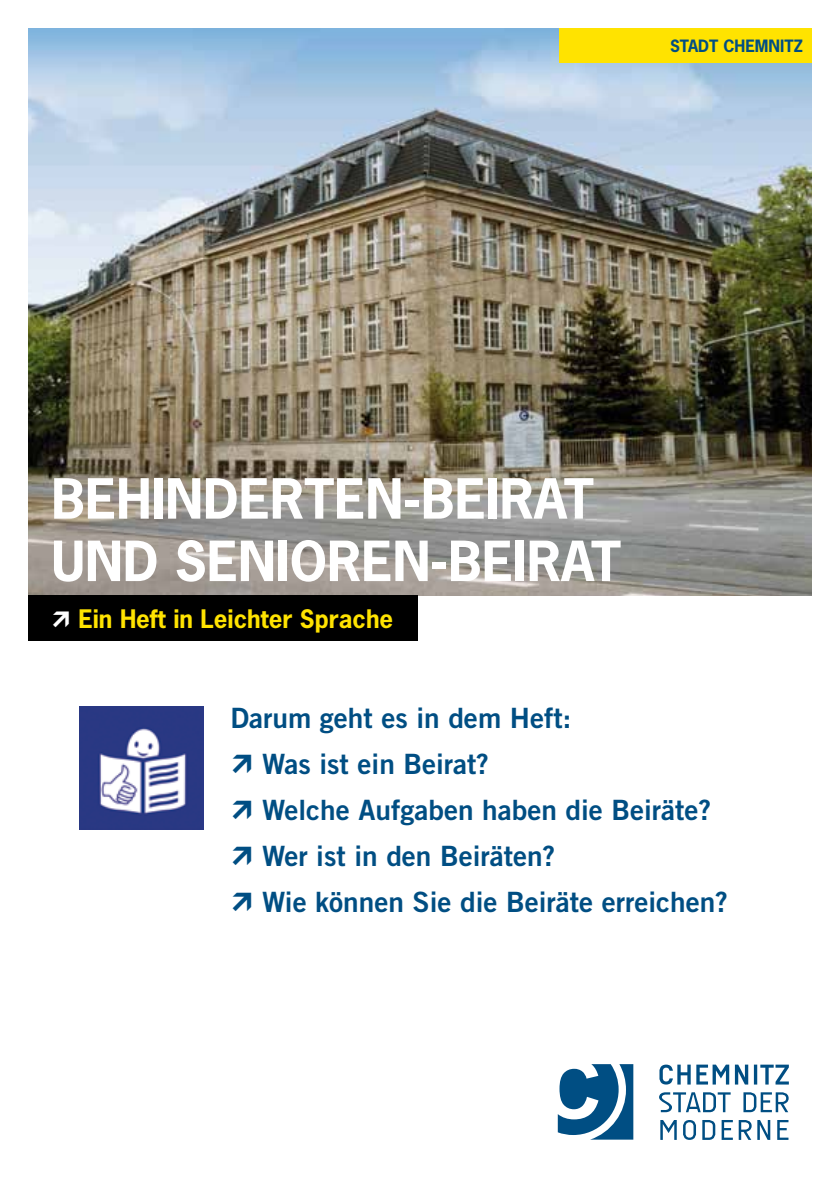
<style>
.page{position:relative;width:840px;height:1191px;background:#fff}
.page>*{position:absolute;margin:0;border:0;box-sizing:border-box;transform-origin:0 0}
.t1{font:700 52px/62.4px "News Gothic Std";color:#fff}
.t2{font:28px/46px "Trade Gothic LT Std Bd 2";color:#004e83}
.t3{font:700 24px "News Gothic Std";color:#ffe300}
.t4{font:700 16px "News Gothic Std";color:#004e83}
</style>
<div class="page">
<img style="left:28px;top:28px;width:783px;height:567px">
<div style="left:558px;top:28px;width:253px;height:34px;background:#ffe300"></div>
<svg style="left:659px;top:1064px;width:129px;height:20px"></svg>
<svg style="left:659px;top:1092px;width:129px;height:20px"></svg>
<svg style="left:660px;top:1120px;width:128px;height:19px"></svg>
<svg style="left:557px;top:1064px;width:76px;height:75px"></svg>
<img style="left:80px;top:706px;width:123px;height:123px">
<div style="left:28px;top:595px;width:389px;height:46px;background:#000"></div>
<p class="t4" style="left:669px;top:35px;width:21px">STADT</p>
<p class="t4" style="left:723px;top:35px;width:81px">CHEMNITZ</p>
<h1 class="t1" style="left:51px;top:467px;width:570px">BEHINDERTEN-BEIRAT<br>UND SENIOREN-BEIRAT</h1>
<p class="t3" style="left:78px;top:603px;width:316px">EIN HEFT IN LEICHTER SPRACHE</p>
<p class="t2" style="left:262px;top:694px;width:467px;text-indent:-32px">Darum geht es in dem Heft:<br>Was ist ein Beirat?<br>Welche Aufgaben haben die Beiräte?<br>Wer ist in den Beiräten?<br>Wie können Sie die Beiräte erreichen?</p>
</div>
